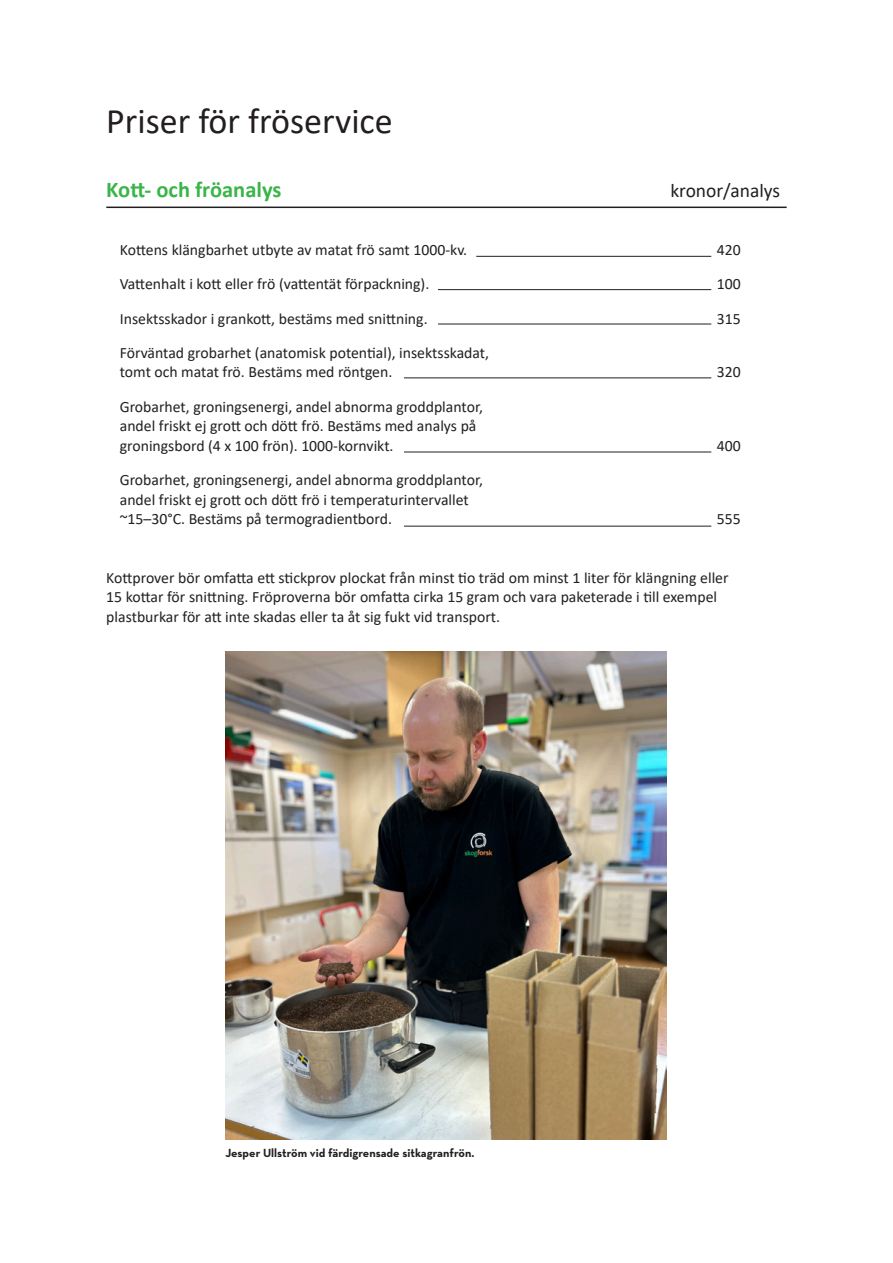
<style>
.page{position:relative;width:893px;height:1263px;background:#fff}
.page>*{position:absolute;margin:0;border:0;box-sizing:border-box;transform-origin:0 0}
.t1{font:36px "Calibri";color:#231f20}
.t2{font:700 22.5px "Calibri";color:#3ab54a}
.t3{font:19.5px "Calibri";color:#231f20}
.t4{font:15.75px/19.5px "Calibri";color:#231f20}
.t5{font:700 12px "Neutraface Text";color:#231f20}
</style>
<div class="page">
<img style="left:225px;top:652px;width:441px;height:488px">
<hr style="left:106px;top:207px;width:681px;height:1px;background:#231f20">
<hr style="left:476px;top:256px;width:235px;height:1px;background:#231f20">
<hr style="left:438px;top:289px;width:273px;height:1px;background:#231f20">
<hr style="left:438px;top:324px;width:273px;height:1px;background:#231f20">
<hr style="left:404px;top:378px;width:307px;height:1px;background:#231f20">
<hr style="left:404px;top:526px;width:307px;height:1px;background:#231f20">
<hr style="left:404px;top:452px;width:307px;height:1px;background:#231f20">
<p class="t1" style="left:106px;top:96px;width:288px">Priser för fröservice</p>
<p class="t2" style="left:106px;top:173px;width:177px">Kott- och fröanalys</p>
<p class="t3" style="left:670px;top:177px;width:111px">kronor/analys</p>
<p class="t4" style="left:120px;top:239px;width:349px">Kottens klängbarhet utbyte av matat frö samt 1000-kv.</p>
<p class="t4" style="left:717px;top:239px;width:25px">420</p>
<p class="t4" style="left:120px;top:274px;width:311px">Vattenhalt i kott eller frö (vattentät förpackning).</p>
<p class="t4" style="left:717px;top:274px;width:25px">100</p>
<p class="t4" style="left:120px;top:308px;width:309px">Insektsskador i grankott, bestäms med snittning.</p>
<p class="t4" style="left:717px;top:308px;width:25px">315</p>
<p class="t4" style="left:120px;top:342px;width:371px">Förväntad grobarhet (anatomisk potential), insektsskadat, tomt och matat frö. Bestäms med röntgen.</p>
<p class="t4" style="left:717px;top:362px;width:25px">320</p>
<p class="t4" style="left:120px;top:396px;width:365px">Grobarhet, groningsenergi, andel abnorma groddplantor, andel friskt ej grott och dött frö. Bestäms med analys på groningsbord (4 x 100 frön). 1000-kornvikt.</p>
<p class="t4" style="left:120px;top:470px;width:365px">Grobarhet, groningsenergi, andel abnorma groddplantor, andel friskt ej grott och dött frö i temperaturintervallet ~15–30°C. Bestäms på termogradientbord.</p>
<p class="t4" style="left:717px;top:435px;width:25px">400</p>
<p class="t4" style="left:717px;top:509px;width:25px">555</p>
<p class="t4" style="left:106px;top:567px;width:624px">Kottprover bör omfatta ett stickprov plockat från minst tio träd om minst 1 liter för klängning eller<br>15 kottar för snittning. Fröproverna bör omfatta cirka 15 gram och vara paketerade i till exempel</p>
<p class="t4" style="left:106px;top:606px;width:395px">plastburkar för att inte skadas eller ta åt sig fukt vid transport.</p>
<p class="t5" style="left:225px;top:1145px;width:251px">Jesper Ullström vid färdigrensade sitkagranfrön.</p>
</div>
